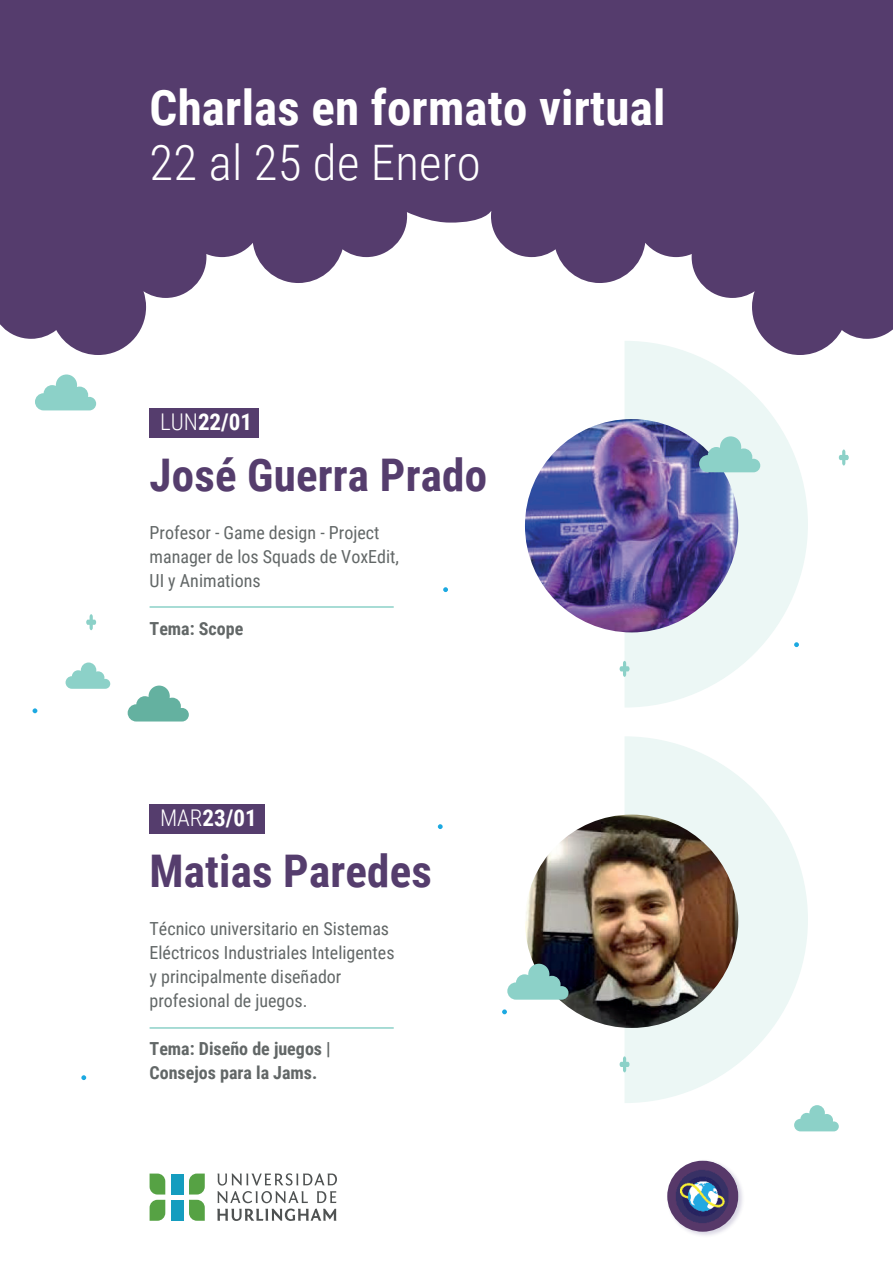
<style>
.page{position:relative;width:893px;height:1263px;background:#fff}
.page>*{position:absolute;margin:0;border:0;box-sizing:border-box;transform-origin:0 0}
.t1{font:700 48.9px "Roboto Condensed";letter-spacing:.005em;color:#fff}
.t2{font:300 48.9px "Roboto Condensed";letter-spacing:.005em;color:#fff}
.t3{font:700 45px "Roboto Condensed";letter-spacing:.005em;color:#553d6d}
.t4{font:700 22.95px "Roboto Condensed";color:#fff}
.t5{font:18px/24px "Roboto Condensed";color:#626767}
.t6{font:700 18px/24px "Roboto Condensed";color:#626767}
.s1{font-weight:300}
</style>
<div class="page">
<svg style="left:0;top:0;width:893px;height:355px;fill:#553c6d"></svg>
<svg style="left:625px;top:341px;width:183px;height:366px;fill:#ecf7f5"></svg>
<div style="left:150px;top:408px;width:109px;height:30px;background:#553d6d"></div>
<img style="left:525px;top:419px;width:213px;height:213px;border-radius:107px">
<hr style="left:150px;top:606px;width:244px;height:2px;background:#8cd1c8">
<svg style="left:699px;top:436px;width:61px;height:36px"></svg>
<svg style="left:35px;top:374px;width:61px;height:36px"></svg>
<svg style="left:839px;top:449px;width:10px;height:16px"></svg>
<svg style="left:86px;top:614px;width:10px;height:16px"></svg>
<svg style="left:620px;top:661px;width:9px;height:16px"></svg>
<svg style="left:625px;top:736px;width:183px;height:367px;fill:#ecf7f5"></svg>
<div style="left:150px;top:804px;width:115px;height:29px;background:#553d6d"></div>
<img style="left:525px;top:815px;width:213px;height:213px;border-radius:107px">
<hr style="left:150px;top:1027px;width:244px;height:2px;background:#8cd1c8">
<svg style="left:507px;top:964px;width:61px;height:36px"></svg>
<svg style="left:620px;top:1056px;width:9px;height:16px"></svg>
<svg style="left:128px;top:685px;width:61px;height:36px"></svg>
<svg style="left:66px;top:662px;width:44px;height:27px"></svg>
<svg style="left:794px;top:642px;width:5px;height:5px"></svg>
<svg style="left:443px;top:587px;width:5px;height:5px"></svg>
<svg style="left:438px;top:824px;width:5px;height:5px"></svg>
<svg style="left:81px;top:1075px;width:5px;height:5px"></svg>
<svg style="left:33px;top:708px;width:4px;height:5px"></svg>
<svg style="left:794px;top:1105px;width:45px;height:26px"></svg>
<svg style="left:502px;top:1009px;width:5px;height:5px"></svg>
<svg style="left:189px;top:1173px;width:16px;height:21px"></svg>
<svg style="left:189px;top:1200px;width:16px;height:21px"></svg>
<svg style="left:150px;top:1200px;width:15px;height:21px"></svg>
<svg style="left:150px;top:1173px;width:15px;height:21px"></svg>
<div style="left:171px;top:1173px;width:12px;height:21px;background:#159dbf"></div>
<div style="left:171px;top:1200px;width:12px;height:21px;background:#159dbf"></div>
<svg style="left:218px;top:1173px;width:119px;height:12px"></svg>
<svg style="left:217px;top:1191px;width:119px;height:30px"></svg>
<img style="left:667px;top:1160px;width:76px;height:76px">
<img style="left:667px;top:1161px;width:71px;height:71px;border-radius:36px">
<h1 class="t1" style="left:150px;top:88px;width:517px">Charlas en formato virtual</h1>
<h1 class="t2" style="left:150px;top:135px;width:333px">22 al 25 de Enero</h1>
<p class="t4" style="left:160px;top:413px;width:94px"><span class="s1">LUN</span>22/01</p>
<h2 class="t3" style="left:150px;top:457px;width:339px">José Guerra Prado</h2>
<p class="t5" style="left:150px;top:522px;width:251px">Profesor - Game design - Project manager de los Squads de VoxEdit,<br>UI y Animations</p>
<p class="t6" style="left:150px;top:618px;width:95px">Tema: Scope</p>
<p class="t4" style="left:160px;top:808px;width:98px"><span class="s1">MAR</span>23/01</p>
<h2 class="t3" style="left:150px;top:852px;width:284px">Matias Paredes</h2>
<p class="t5" style="left:150px;top:918px;width:246px">Técnico universitario en Sistemas<br>Eléctricos Industriales Inteligentes y principalmente diseñador profesional de juegos.</p>
<p class="t6" style="left:150px;top:1038px;width:183px">Tema: Diseño de juegos |<br>Consejos para la Jams.</p>
</div>
